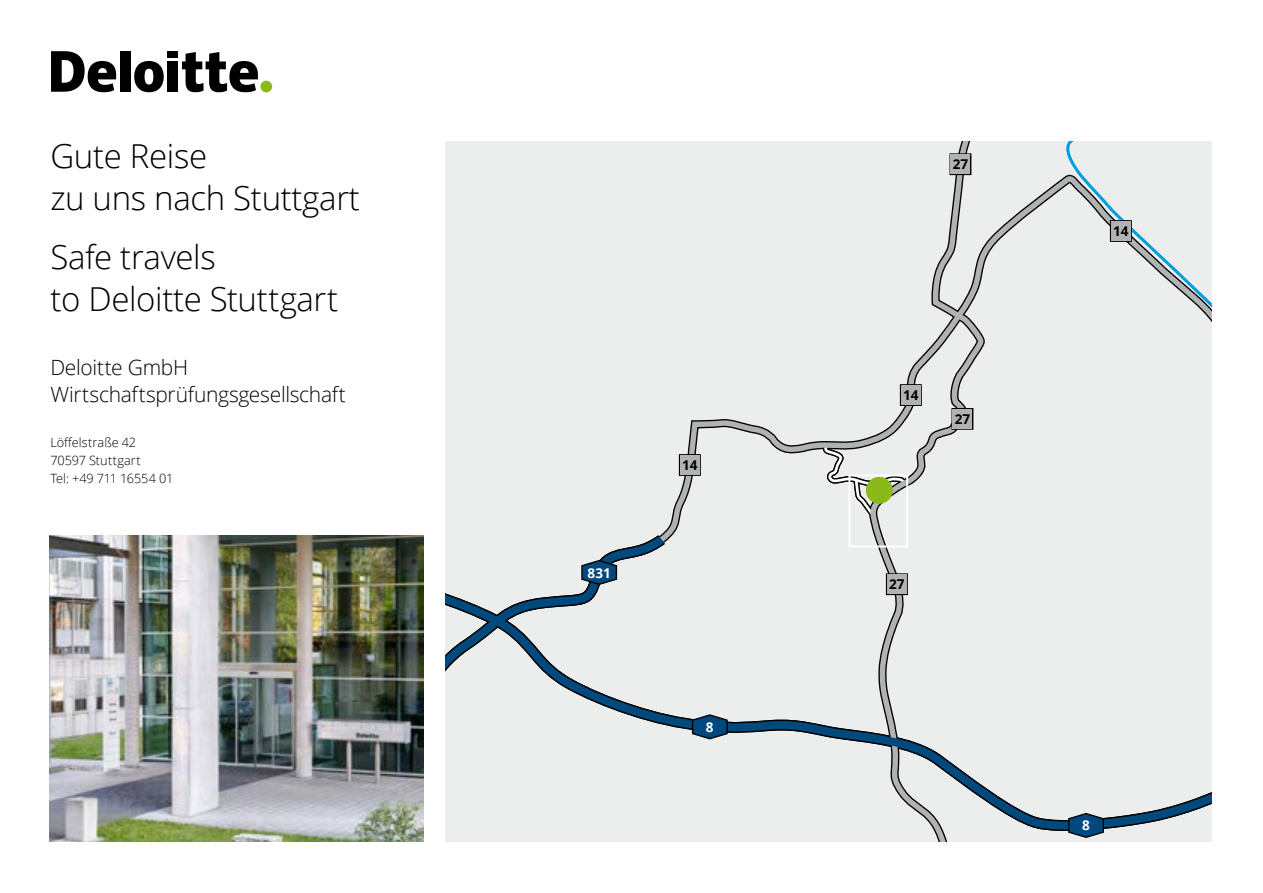
<style>
.page{position:relative;width:1263px;height:893px;background:#fff}
.page>*{position:absolute;margin:0;border:0;box-sizing:border-box;transform-origin:0 0}
.t1{font:300 33px/42px "Open Sans";letter-spacing:-.01em;color:#000}
.t2{font:300 21px/27px "Open Sans";letter-spacing:-.015em;color:#000}
.t3{font:700 13.5px "Open Sans";color:#000}
.t4{font:700 13.5px "Open Sans";color:#fff}
.t5{font:300 12.75px/18px "Open Sans";color:#000}
</style>
<div class="page">
<img style="left:50px;top:536px;width:374px;height:306px">
<div style="left:445px;top:141px;width:767px;height:701px;background:#eceded"></div>
<svg style="left:878px;top:141px;width:94px;height:701px"></svg>
<svg style="left:667px;top:169px;width:545px;height:378px"></svg>
<svg style="left:665px;top:581px;width:547px;height:258px"></svg>
<div style="left:679px;top:454px;width:22px;height:22px;border:3px solid #000"></div>
<div style="left:680px;top:455px;width:19px;height:19px;background:#b0b2b3"></div>
<div style="left:900px;top:384px;width:22px;height:22px;border:3px solid #000"></div>
<div style="left:901px;top:385px;width:19px;height:20px;background:#b0b2b3"></div>
<div style="left:1110px;top:220px;width:22px;height:22px;border:3px solid #000"></div>
<div style="left:1111px;top:221px;width:19px;height:20px;background:#b0b2b3"></div>
<div style="left:951px;top:408px;width:22px;height:22px;border:3px solid #000"></div>
<div style="left:953px;top:409px;width:19px;height:19px;background:#b0b2b3"></div>
<div style="left:886px;top:573px;width:22px;height:22px;border:3px solid #000"></div>
<div style="left:887px;top:575px;width:19px;height:19px;background:#b0b2b3"></div>
<div style="left:949px;top:153px;width:22px;height:22px;border:3px solid #000"></div>
<div style="left:951px;top:155px;width:19px;height:19px;background:#b0b2b3"></div>
<svg style="left:445px;top:529px;width:227px;height:196px"></svg>
<svg style="left:691px;top:714px;width:38px;height:26px"></svg>
<svg style="left:1067px;top:812px;width:38px;height:27px"></svg>
<div style="left:866px;top:477px;width:27px;height:27px;background:#89ba17;border-radius:50%"></div>
<div style="left:848px;top:474px;width:60px;height:73px;border:2px solid #fff"></div>
<div style="left:260px;top:81px;width:12px;height:11px;background:#89ba17;border-radius:50%"></div>
<div style="left:120px;top:51px;width:10px;height:41px;background:#000"></div>
<svg style="left:134px;top:61px;width:30px;height:31px"></svg>
<div style="left:168px;top:61px;width:10px;height:31px;background:#000"></div>
<div style="left:168px;top:51px;width:10px;height:7px;background:#000"></div>
<svg style="left:182px;top:52px;width:76px;height:40px"></svg>
<svg style="left:51px;top:51px;width:65px;height:41px"></svg>
<p class="t1" style="left:50px;top:134px;width:311px">Gute Reise<br>zu uns nach Stuttgart</p>
<p class="t1" style="left:50px;top:235px;width:289px">Safe travels<br>to Deloitte Stuttgart</p>
<p class="t2" style="left:50px;top:353px;width:297px">Deloitte GmbH<br>Wirtschaftsprüfungsgesellschaft</p>
<p class="t5" style="left:50px;top:433px;width:125px">Löffelstraße 42<br>70597 Stuttgart<br>Tel: +49 711 16554 01</p>
<p class="t4" style="left:588px;top:563px;width:25px">831</p>
<p class="t3" style="left:682px;top:456px;width:17px">14</p>
<p class="t4" style="left:706px;top:717px;width:9px">8</p>
<p class="t3" style="left:953px;top:155px;width:17px">27</p>
<p class="t3" style="left:903px;top:386px;width:17px">14</p>
<p class="t3" style="left:955px;top:409px;width:17px">27</p>
<p class="t3" style="left:889px;top:575px;width:17px">27</p>
<p class="t3" style="left:1113px;top:222px;width:17px">14</p>
<p class="t4" style="left:1082px;top:816px;width:9px">8</p>
</div>
